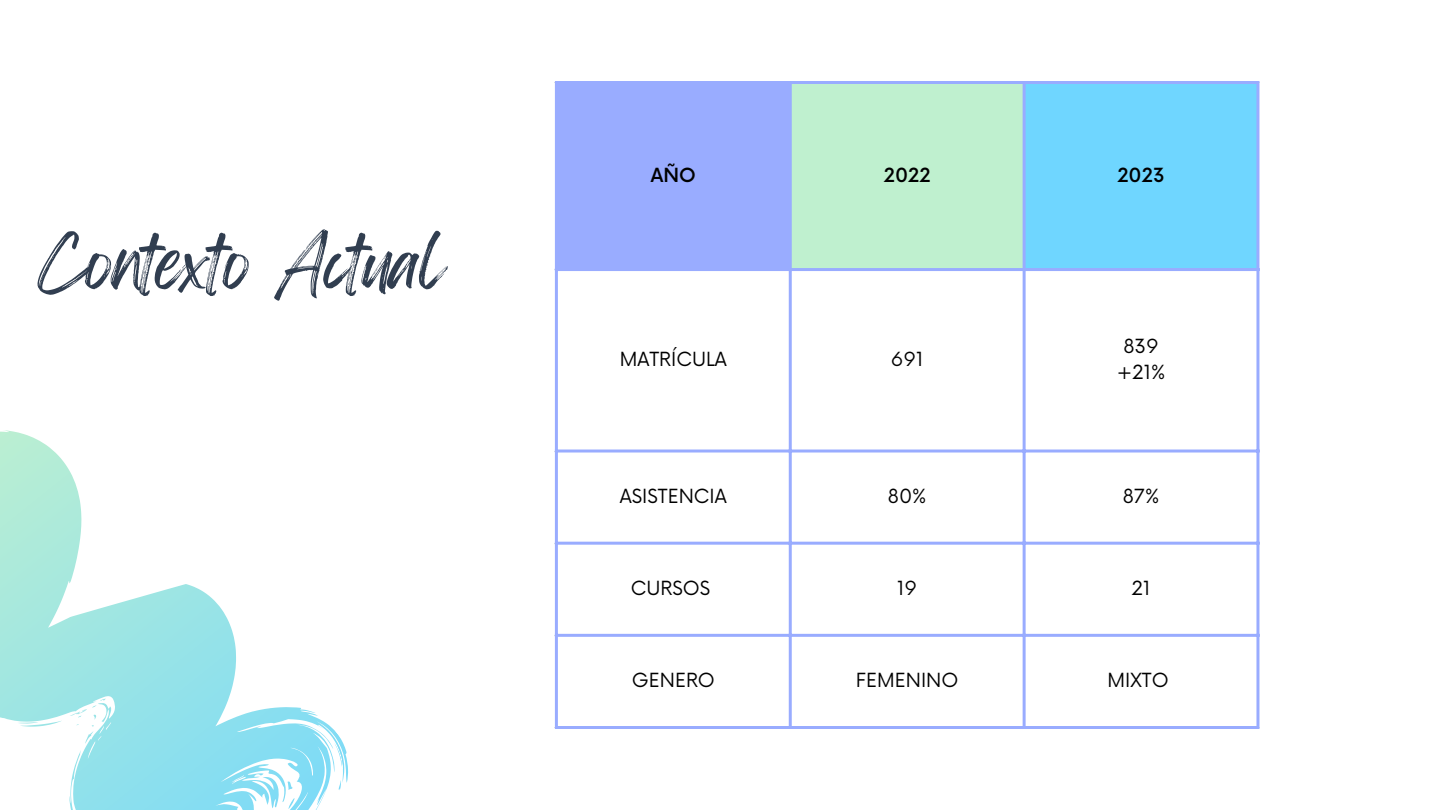
<style>
.page{position:relative;width:1440px;height:810px;background:#fff}
.page>*{position:absolute;margin:0;border:0;box-sizing:border-box;transform-origin:0 0}
.t1{font:61.2px "Feeling Passionate";color:#313e50}
.t2{font:19px/26.2px "Now";color:#000;text-align:center}
.t3{font:500 19px "Now";color:#000}
</style>
<div class="page">
<svg style="left:0;top:430px;width:348px;height:380px"></svg>
<div style="left:556px;top:82px;width:234px;height:188px;background:#99acff"></div>
<div style="left:790px;top:82px;width:234px;height:188px;background:#bff0cf"></div>
<div style="left:1024px;top:82px;width:234px;height:188px;background:#6fd6ff"></div>
<hr style="left:555px;top:84px;width:3px;height:642px;background:#99acff">
<hr style="left:789px;top:84px;width:3px;height:642px;background:#99acff">
<hr style="left:1023px;top:84px;width:3px;height:642px;background:#99acff">
<hr style="left:1256px;top:84px;width:3px;height:642px;background:#99acff">
<hr style="left:555px;top:81px;width:704px;height:3px;background:#99acff">
<hr style="left:555px;top:268px;width:704px;height:3px;background:#99acff">
<hr style="left:555px;top:450px;width:704px;height:3px;background:#99acff">
<hr style="left:555px;top:542px;width:704px;height:3px;background:#99acff">
<hr style="left:555px;top:634px;width:704px;height:3px;background:#99acff">
<hr style="left:555px;top:726px;width:704px;height:3px;background:#99acff">
<h1 class="t1" style="left:38px;top:214px;width:409px">Contexto Actual</h1>
<p class="t3" style="left:651px;top:164px;width:46px">AÑO</p>
<p class="t3" style="left:884px;top:164px;width:48px">2022</p>
<p class="t3" style="left:1117px;top:164px;width:49px">2023</p>
<p class="t2" style="left:620px;top:347px;width:108px">MATRÍCULA</p>
<p class="t2" style="left:891px;top:347px;width:34px">691</p>
<p class="t2" style="left:1117px;top:334px;width:50px">839 +21%</p>
<p class="t2" style="left:620px;top:484px;width:108px">ASISTENCIA</p>
<p class="t2" style="left:888px;top:484px;width:40px">80%</p>
<p class="t2" style="left:1123px;top:484px;width:38px">87%</p>
<p class="t2" style="left:631px;top:576px;width:81px">CURSOS</p>
<p class="t2" style="left:897px;top:576px;width:21px">19</p>
<p class="t2" style="left:1132px;top:576px;width:20px">21</p>
<p class="t2" style="left:632px;top:668px;width:85px">GENERO</p>
<p class="t2" style="left:856px;top:668px;width:104px">FEMENINO</p>
<p class="t2" style="left:1108px;top:668px;width:63px">MIXTO</p>
</div>
